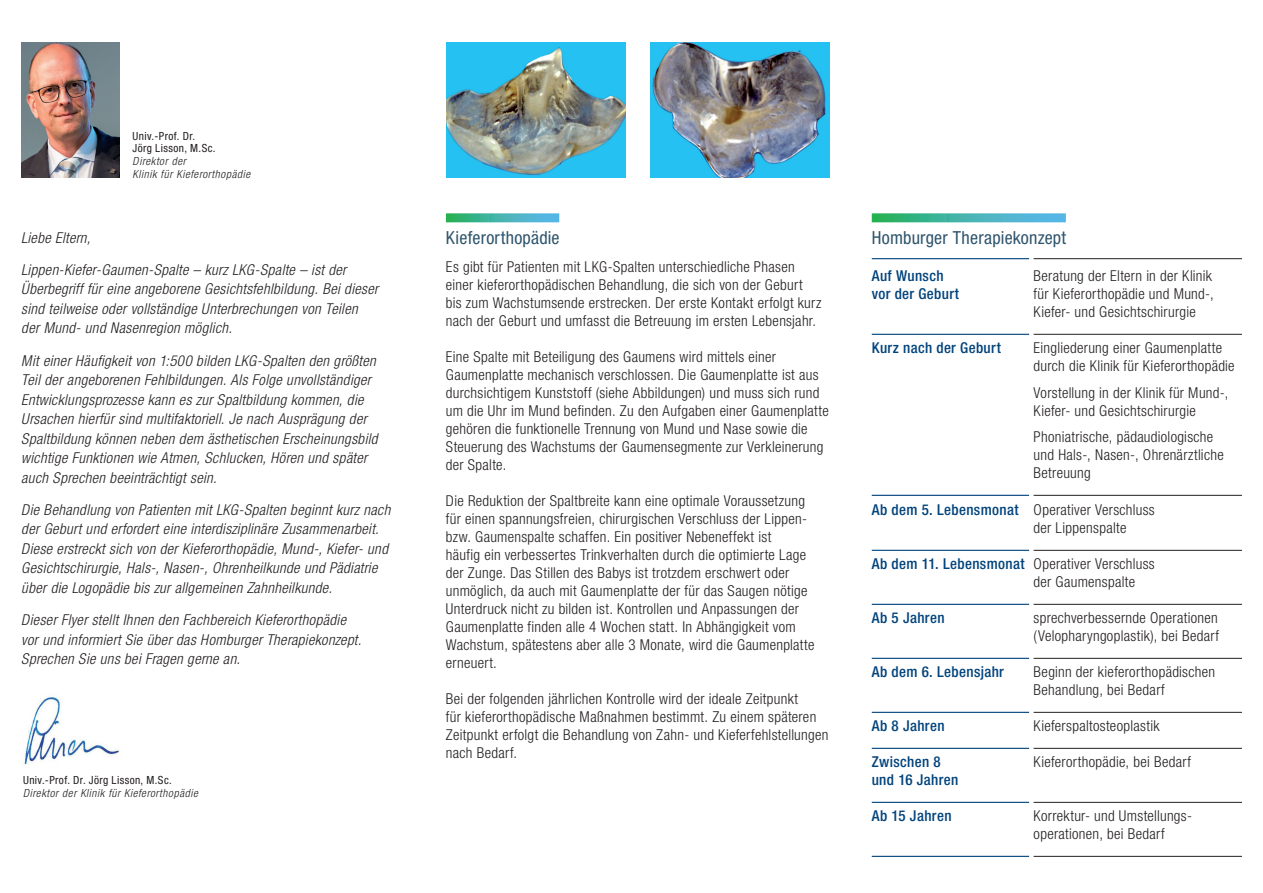
<style>
.page{position:relative;width:1263px;height:893px;background:#fff}
.page>*{position:absolute;margin:0;border:0;box-sizing:border-box;transform-origin:0 0}
.t1{font:condensed 18px "Helvetica Neue LT Pro";letter-spacing:.01em;color:#30556d}
.t2{font:300 condensed 15px/18px "Helvetica Neue LT Pro";letter-spacing:.02em;color:#231f20}
.t3{font:italic 300 condensed 15px/19.5px "Helvetica Neue LT Pro";letter-spacing:.025em;color:#231f20}
.t4{font:500 condensed 15px/18px "Helvetica Neue LT Pro";letter-spacing:.025em;color:#01437c}
.t5{font:italic 300 condensed 11.25px/12.8px "Helvetica Neue LT Pro";letter-spacing:.055em;color:#231f20}
.t6{font:condensed 11.25px/12.8px "Helvetica Neue LT Pro";letter-spacing:.035em;color:#231f20}
.s1{font-weight:500;color:#01437c}
</style>
<div class="page">
<img style="left:21px;top:43px;width:99px;height:135px">
<img style="left:446px;top:43px;width:179px;height:135px">
<img style="left:650px;top:43px;width:179px;height:135px">
<svg style="left:446px;top:213px;width:113px;height:9px"></svg>
<svg style="left:872px;top:213px;width:194px;height:9px;background:#4bb6ae"></svg>
<hr style="left:1033px;top:258px;width:209px;height:1px;background:#231f20">
<hr style="left:1033px;top:334px;width:209px;height:1px;background:#231f20">
<hr style="left:1033px;top:495px;width:209px;height:1px;background:#231f20">
<hr style="left:1033px;top:550px;width:209px;height:1px;background:#231f20">
<hr style="left:1033px;top:604px;width:209px;height:1px;background:#231f20">
<hr style="left:1033px;top:658px;width:209px;height:1px;background:#231f20">
<hr style="left:1033px;top:712px;width:209px;height:1px;background:#231f20">
<hr style="left:1033px;top:748px;width:209px;height:1px;background:#231f20">
<hr style="left:1033px;top:802px;width:209px;height:1px;background:#231f20">
<hr style="left:1033px;top:856px;width:209px;height:1px;background:#231f20">
<hr style="left:872px;top:258px;width:157px;height:1px;background:#01437c">
<hr style="left:872px;top:334px;width:157px;height:1px;background:#01437c">
<hr style="left:872px;top:495px;width:157px;height:1px;background:#01437c">
<hr style="left:872px;top:550px;width:157px;height:1px;background:#01437c">
<hr style="left:872px;top:604px;width:157px;height:1px;background:#01437c">
<hr style="left:872px;top:658px;width:157px;height:1px;background:#01437c">
<hr style="left:872px;top:712px;width:157px;height:1px;background:#01437c">
<hr style="left:872px;top:748px;width:157px;height:1px;background:#01437c">
<hr style="left:872px;top:802px;width:157px;height:1px;background:#01437c">
<hr style="left:872px;top:856px;width:157px;height:1px;background:#01437c">
<img style="left:23px;top:697px;width:97px;height:68px">
<p class="t6" style="left:133px;top:129px;width:84px">Univ.-Prof. Dr.<br>Jörg Lisson, M.Sc.</p>
<p class="t5" style="left:133px;top:155px;width:119px">Direktor der<br>Klinik für Kieferorthopädie</p>
<p class="t3" style="left:21px;top:221px;width:327px;line-height:32.2px">Liebe Eltern,<br>Lippen-Kiefer-Gaumen-Spalte – kurz LKG-Spalte – ist der</p>
<p class="t3" style="left:21px;top:280px;width:359px">Überbegriff für eine angeborene Gesichtsfehlbildung. Bei dieser sind teilweise oder vollständige Unterbrechungen von Teilen der Mund- und Nasenregion möglich.</p>
<p class="t3" style="left:21px;top:351px;width:358px">Mit einer Häufigkeit von 1:500 bilden LKG-Spalten den größten Teil der angeborenen Fehlbildungen. Als Folge unvollständiger Entwicklungsprozesse kann es zur Spaltbildung kommen, die Ursachen hierfür sind multifaktoriell. Je nach Ausprägung der Spaltbildung können neben dem ästhetischen Erscheinungsbild wichtige Funktionen wie Atmen, Schlucken, Hören und später auch Sprechen beeinträchtigt sein.</p>
<p class="t3" style="left:21px;top:500px;width:371px">Die Behandlung von Patienten mit LKG-Spalten beginnt kurz nach der Geburt und erfordert eine interdisziplinäre Zusammenarbeit.<br>Diese erstreckt sich von der Kieferorthopädie, Mund-, Kiefer- und Gesichtschirurgie, Hals-, Nasen-, Ohrenheilkunde und Pädiatrie über die Logopädie bis zur allgemeinen Zahnheilkunde.</p>
<p class="t3" style="left:21px;top:610px;width:342px">Dieser Flyer stellt Ihnen den Fachbereich Kieferorthopädie vor und informiert Sie über das Homburger Therapiekonzept.<br>Sprechen Sie uns bei Fragen gerne an.</p>
<p class="t6" style="left:23px;top:774px;width:150px">Univ.-Prof. Dr. Jörg Lisson, M.Sc.</p>
<p class="t5" style="left:23px;top:787px;width:176px">Direktor der Klinik für Kieferorthopädie</p>
<p class="t1" style="left:446px;top:227px;width:115px">Kieferorthopädie</p>
<p class="t2" style="left:446px;top:258px;width:377px">Es gibt für Patienten mit LKG-Spalten unterschiedliche Phasen einer kieferorthopädischen Behandlung, die sich von der Geburt bis zum Wachstumsende erstrecken. Der erste Kontakt erfolgt kurz nach der Geburt und umfasst die Betreuung im ersten Lebensjahr.</p>
<p class="t2" style="left:446px;top:348px;width:384px">Eine Spalte mit Beteiligung des Gaumens wird mittels einer Gaumenplatte mechanisch verschlossen. Die Gaumenplatte ist aus durchsichtigem Kunststoff (siehe Abbildungen) und muss sich rund um die Uhr im Mund befinden. Zu den Aufgaben einer Gaumenplatte gehören die funktionelle Trennung von Mund und Nase sowie die Steuerung des Wachstums der Gaumensegmente zur Verkleinerung der Spalte.</p>
<p class="t2" style="left:446px;top:492px;width:370px">Die Reduktion der Spaltbreite kann eine optimale Voraussetzung für einen spannungsfreien, chirurgischen Verschluss der Lippen&shy;bzw. Gaumenspalte schaffen. Ein positiver Nebeneffekt ist<br>häufig ein verbessertes Trinkverhalten durch die optimierte Lage der Zunge. Das Stillen des Babys ist trotzdem erschwert oder unmöglich, da auch mit Gaumenplatte der für das Saugen nötige Unterdruck nicht zu bilden ist. Kontrollen und Anpassungen der Gaumenplatte finden alle 4 Wochen statt. In Abhängigkeit vom Wachstum, spätestens aber alle 3 Monate, wird die Gaumenplatte erneuert.</p>
<p class="t2" style="left:446px;top:690px;width:384px">Bei der folgenden jährlichen Kontrolle wird der ideale Zeitpunkt<br>für kieferorthopädische Maßnahmen bestimmt. Zu einem späteren Zeitpunkt erfolgt die Behandlung von Zahn- und Kieferfehlstellungen nach Bedarf.</p>
<p class="t1" style="left:872px;top:227px;width:196px">Homburger Therapiekonzept</p>
<p class="t4" style="left:872px;top:267px;width:89px">Auf Wunsch vor der Geburt</p>
<p class="t2" style="left:1033px;top:267px;width:182px">Beratung der Eltern in der Klinik für Kieferorthopädie und Mund-,<br>Kiefer- und Gesichtschirurgie</p>
<p class="t4" style="left:872px;top:339px;width:131px">Kurz nach der Geburt</p>
<p class="t2" style="left:1033px;top:339px;width:203px">Eingliederung einer Gaumenplatte durch die Klinik für Kieferorthopädie</p>
<p class="t2" style="left:1033px;top:383px;width:196px">Vorstellung in der Klinik für Mund-,<br>Kiefer- und Gesichtschirurgie</p>
<p class="t2" style="left:1033px;top:428px;width:192px">Phoniatrische, pädaudiologische und Hals-, Nasen-, Ohrenärztliche<br>Betreuung</p>
<p class="t2" style="left:1033px;top:501px;width:123px;text-indent:-162px"><span class="s1">Ab dem 5. Lebensmonat</span> Operativer Verschluss der Lippenspalte</p>
<p class="t2" style="left:1033px;top:555px;width:123px;text-indent:-162px"><span class="s1">Ab dem 11. Lebensmonat</span> Operativer Verschluss der Gaumenspalte</p>
<p class="t4" style="left:872px;top:609px;width:74px">Ab 5 Jahren</p>
<p class="t2" style="left:1033px;top:609px;width:187px">sprechverbessernde Operationen (Velopharyngoplastik), bei Bedarf</p>
<p class="t4" style="left:872px;top:663px;width:134px">Ab dem 6. Lebensjahr</p>
<p class="t2" style="left:1033px;top:663px;width:183px">Beginn der kieferorthopädischen<br>Behandlung, bei Bedarf</p>
<p class="t4" style="left:872px;top:717px;width:74px">Ab 8 Jahren</p>
<p class="t2" style="left:1033px;top:717px;width:127px">Kieferspaltosteoplastik</p>
<p class="t4" style="left:872px;top:753px;width:88px">Zwischen 8 und 16 Jahren</p>
<p class="t2" style="left:1033px;top:753px;width:159px">Kieferorthopädie, bei Bedarf</p>
<p class="t4" style="left:872px;top:807px;width:81px">Ab 15 Jahren</p>
<p class="t2" style="left:1033px;top:807px;width:160px">Korrektur- und Umstellungs&shy;operationen, bei Bedarf</p>
</div>
